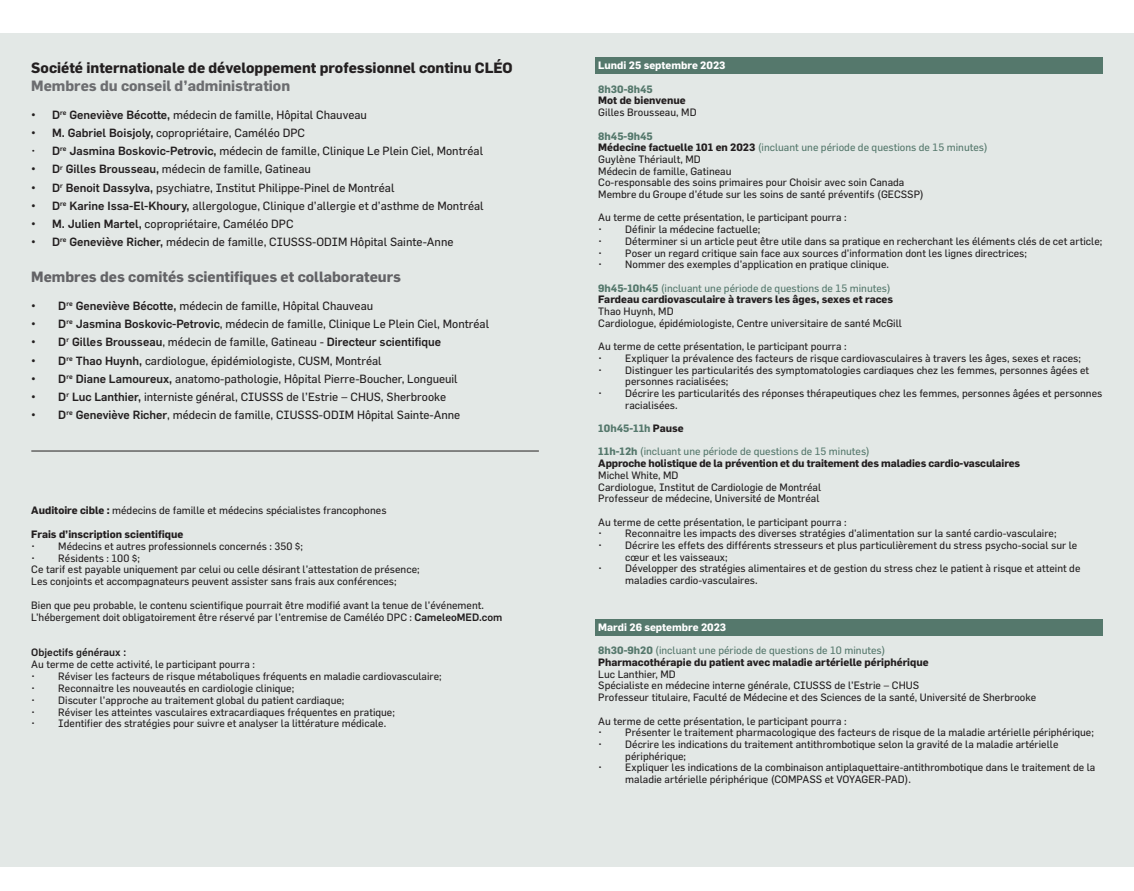
<style>
.page{position:relative;width:1134px;height:891px;background:#fff}
.page>*{position:absolute;margin:0;border:0;box-sizing:border-box;transform-origin:0 0}
.t1{font:700 14.7px "Flama";color:#231f20}
.t2{font:700 14.7px "Flama";color:#636366}
.t3{font:700 14.7px "Flama";color:#6c6d70}
.t4{font:11.7px "Flama";color:#231f20}
.t5{font:500 11.7px "Flama";color:#231f20}
.t6{font:10.5px/11.7px "Flama";color:#231f20}
.t7{font:700 10.5px "Flama";color:#231f20}
.t8{font:10.5px "Flama";color:#55786c}
.t9{font:700 10.5px "Flama";color:#fff}
.t10{font:700 10.5px "Flama";color:#55786c}
.t11{font:500 10.5px "Flama";color:#231f20}
.s1{font-weight:500}
.s2{font-weight:400}
.s3{font-weight:700}
.s4{font-weight:700;color:#231f20}
.s5{color:#231f20}
</style>
<div class="page">
<div style="left:0;top:33px;width:1134px;height:834px;background:#e3e8e6"></div>
<div style="left:595px;top:57px;width:508px;height:17px;background:#55786c"></div>
<hr style="left:31px;top:451px;width:508px;height:1px;background:#231f20">
<div style="left:595px;top:619px;width:508px;height:17px;background:#55786c"></div>
<p class="t1" style="left:31px;top:57px;width:483px">Société internationale de développement professionnel continu CLÉO</p>
<p class="t3" style="left:31px;top:75px;width:260px">Membres du conseil d’administration</p>
<p class="t4" style="left:31px;top:108px;width:337px"><span class="s1">• D</span><sup>re</sup> <span class="s1">Geneviève Bécotte,</span> médecin de famille, Hôpital Chauveau</p>
<p class="t4" style="left:31px;top:126px;width:275px"><span class="s1">• M. Gabriel Boisjoly,</span> copropriétaire, Caméléo DPC</p>
<p class="t4" style="left:31px;top:144px;width:453px">• <span class="s1">D</span><sup>re</sup> <span class="s1">Jasmina Boskovic-Petrovic,</span> médecin de famille, Clinique Le Plein Ciel, Montréal</p>
<p class="t4" style="left:31px;top:162px;width:281px"><span class="s1">• D</span><sup>r</sup> <span class="s1">Gilles Brousseau,</span> médecin de famille, Gatineau</p>
<p class="t4" style="left:31px;top:180px;width:365px"><span class="s1">• D</span><sup>r</sup> <span class="s1">Benoit Dassylva,</span> psychiatre, Institut Philippe-Pinel de Montréal</p>
<p class="t4" style="left:31px;top:199px;width:454px"><span class="s1">• D</span><sup>re</sup> <span class="s1">Karine Issa-El-Khoury,</span> allergologue, Clinique d’allergie et d’asthme de Montréal</p>
<p class="t4" style="left:31px;top:217px;width:264px"><span class="s1">• M. Julien Martel,</span> copropriétaire, Caméléo DPC</p>
<p class="t4" style="left:31px;top:235px;width:424px"><span class="s1">• D</span><sup>re</sup> <span class="s1">Geneviève Richer,</span> médecin de famille, CIUSSS-ODIM Hôpital Sainte-Anne</p>
<p class="t2" style="left:31px;top:266px;width:371px">Membres des comités scientifiques et collaborateurs</p>
<p class="t4" style="left:31px;top:299px;width:343px"><span class="s1">• D</span><sup>re</sup> <span class="s1">Geneviève Bécotte,</span> médecin de famille, Hôpital Chauveau</p>
<p class="t4" style="left:31px;top:317px;width:459px"><span class="s1">• D</span><sup>re</sup> <span class="s1">Jasmina Boskovic-Petrovic</span>, médecin de famille, Clinique Le Plein Ciel, Montréal</p>
<p class="t5" style="left:31px;top:334px;width:411px">• D<sup>r</sup> Gilles Brousseau<span class="s2">, médecin de famille, Gatineau -</span> Directeur scientifique</p>
<p class="t4" style="left:31px;top:353px;width:352px"><span class="s1">• D</span><sup>re</sup> <span class="s1">Thao Huynh,</span> cardiologue, épidémiologiste, CUSM, Montréal</p>
<p class="t4" style="left:31px;top:371px;width:428px"><span class="s1">• D</span><sup>re</sup> <span class="s1">Diane Lamoureux,</span> anatomo-pathologie, Hôpital Pierre-Boucher, Longueuil</p>
<p class="t4" style="left:31px;top:390px;width:416px"><span class="s1">• D</span><sup>r</sup> <span class="s1">Luc Lanthier,</span> interniste général, CIUSSS de l’Estrie – CHUS, Sherbrooke</p>
<p class="t4" style="left:31px;top:408px;width:431px"><span class="s1">• D</span><sup>re</sup> <span class="s1">Geneviève Richer</span>, médecin de famille, CIUSSS-ODIM Hôpital Sainte-Anne</p>
<p class="t6" style="left:31px;top:504px;width:357px"><span class="s3">Auditoire cible :</span> médecins de famille et médecins spécialistes francophones</p>
<p class="t7" style="left:31px;top:526px;width:154px">Frais d’inscription scientifique</p>
<p class="t6" style="left:31px;top:540px;width:273px">• Médecins et autres professionnels concernés : 350 $;</p>
<p class="t6" style="left:31px;top:552px;width:110px">• Résidents : 100 $;</p>
<p class="t6" style="left:31px;top:564px;width:390px">Ce tarif est payable uniquement par celui ou celle désirant l’attestation de présence;</p>
<p class="t6" style="left:31px;top:575px;width:367px">Les conjoints et accompagnateurs peuvent assister sans frais aux conférences;</p>
<p class="t6" style="left:31px;top:599px;width:473px">Bien que peu probable, le contenu scientifique pourrait être modifié avant la tenue de l’événement.<br>L’hébergement doit obligatoirement être réservé par l’entremise de Caméléo DPC : <span class="s1">CameleoMED.com</span></p>
<p class="t11" style="left:31px;top:645px;width:96px">Objectifs généraux :</p>
<p class="t6" style="left:31px;top:658px;width:225px">Au terme de cette activité, le participant pourra :</p>
<p class="t6" style="left:31px;top:670px;width:412px">• Réviser les facteurs de risque métaboliques fréquents en maladie cardiovasculaire;</p>
<p class="t6" style="left:31px;top:682px;width:264px">• Reconnaitre les nouveautés en cardiologie clinique;</p>
<p class="t6" style="left:31px;top:694px;width:315px">• Discuter l’approche au traitement global du patient cardiaque;</p>
<p class="t6" style="left:31px;top:706px;width:365px">• Réviser les atteintes vasculaires extracardiaques fréquentes en pratique;</p>
<p class="t6" style="left:31px;top:718px;width:356px">• Identifier des stratégies pour suivre et analyser la littérature médicale.</p>
<p class="t9" style="left:598px;top:58px;width:129px">Lundi 25 septembre 2023</p>
<p class="t10" style="left:598px;top:81px;width:56px">8h30-8h45</p>
<p class="t7" style="left:598px;top:93px;width:89px">Mot de bienvenue</p>
<p class="t6" style="left:598px;top:106px;width:100px">Gilles Brousseau, MD</p>
<p class="t10" style="left:598px;top:128px;width:56px">8h45-9h45</p>
<p class="t8" style="left:598px;top:141px;width:391px"><span class="s4">Médecine factuelle 101 en 2023</span> (incluant une période de questions de 15 minutes)</p>
<p class="t6" style="left:598px;top:153px;width:104px">Guylène Thériault, MD</p>
<p class="t6" style="left:598px;top:165px;width:135px">Médecin de famille, Gatineau</p>
<p class="t6" style="left:598px;top:176px;width:308px">Co-responsable des soins primaires pour Choisir avec soin Canada</p>
<p class="t6" style="left:598px;top:188px;width:327px">Membre du Groupe d’étude sur les soins de santé préventifs (GECSSP)</p>
<p class="t6" style="left:598px;top:212px;width:250px">Au terme de cette présentation, le participant pourra :</p>
<p class="t6" style="left:598px;top:223px;width:164px">• Définir la médecine factuelle;</p>
<p class="t6" style="left:598px;top:235px;width:506px">• Déterminer si un article peut être utile dans sa pratique en recherchant les éléments clés de cet article;</p>
<p class="t6" style="left:598px;top:247px;width:430px">• Poser un regard critique sain face aux sources d’information dont les lignes directrices;</p>
<p class="t6" style="left:598px;top:258px;width:292px">• Nommer des exemples d’application en pratique clinique.</p>
<p class="t8" style="left:598px;top:282px;width:294px"><span class="s3">9h45-10h45</span> (incluant une période de questions de 15 minutes)</p>
<p class="t7" style="left:598px;top:292px;width:296px">Fardeau cardiovasculaire à travers les âges, sexes et races</p>
<p class="t6" style="left:598px;top:305px;width:77px">Thao Huynh, MD</p>
<p class="t6" style="left:598px;top:317px;width:305px">Cardiologue, épidémiologiste, Centre universitaire de santé McGill</p>
<p class="t6" style="left:598px;top:340px;width:250px">Au terme de cette présentation, le participant pourra :</p>
<p class="t6" style="left:598px;top:352px;width:484px">• Expliquer la prévalence des facteurs de risque cardiovasculaires à travers les âges, sexes et races;</p>
<p class="t6" style="left:625px;top:364px;width:465px;text-indent:-27px">• Distinguer les particularités des symptomatologies cardiaques chez les femmes, personnes âgées et personnes racialisées;</p>
<p class="t6" style="left:625px;top:387px;width:479px;text-indent:-27px">• Décrire les particularités des réponses thérapeutiques chez les femmes, personnes âgées et personnes racialisées.</p>
<p class="t10" style="left:598px;top:421px;width:87px">10h45-11h <span class="s5">Pause</span></p>
<p class="t8" style="left:598px;top:445px;width:273px"><span class="s3">11h-12h</span> (incluant une période de questions de 15 minutes)</p>
<p class="t7" style="left:598px;top:456px;width:424px">Approche holistique de la prévention et du traitement des maladies cardio-vasculaires</p>
<p class="t6" style="left:598px;top:469px;width:82px">Michel White, MD</p>
<p class="t6" style="left:598px;top:481px;width:224px">Cardiologue, Institut de Cardiologie de Montréal</p>
<p class="t6" style="left:598px;top:492px;width:223px">Professeur de médecine, Université de Montréal</p>
<p class="t6" style="left:598px;top:516px;width:250px">Au terme de cette présentation, le participant pourra :</p>
<p class="t6" style="left:598px;top:527px;width:460px">• Reconnaitre les impacts des diverses stratégies d’alimentation sur la santé cardio-vasculaire;</p>
<p class="t6" style="left:625px;top:539px;width:454px;text-indent:-27px">• Décrire les effets des différents stresseurs et plus particulièrement du stress psycho-social sur le cœur et les vaisseaux;</p>
<p class="t6" style="left:625px;top:563px;width:457px;text-indent:-27px">• Développer des stratégies alimentaires et de gestion du stress chez le patient à risque et atteint de maladies cardio-vasculaires.</p>
<p class="t9" style="left:598px;top:620px;width:129px">Mardi 26 septembre 2023</p>
<p class="t8" style="left:598px;top:644px;width:289px"><span class="s3">8h30-9h20</span> (incluant une période de questions de 10 minutes)</p>
<p class="t7" style="left:598px;top:655px;width:332px">Pharmacothérapie du patient avec maladie artérielle périphérique</p>
<p class="t6" style="left:598px;top:668px;width:79px">Luc Lanthier, MD</p>
<p class="t6" style="left:598px;top:680px;width:322px">Spécialiste en médecine interne générale, CIUSSS de l’Estrie – CHUS</p>
<p class="t6" style="left:598px;top:691px;width:439px">Professeur titulaire, Faculté de Médecine et des Sciences de la santé, Université de Sherbrooke</p>
<p class="t6" style="left:598px;top:715px;width:250px">Au terme de cette présentation, le participant pourra :</p>
<p class="t6" style="left:598px;top:726px;width:497px">• Présenter le traitement pharmacologique des facteurs de risque de la maladie artérielle périphérique;</p>
<p class="t6" style="left:625px;top:738px;width:435px;text-indent:-27px">• Décrire les indications du traitement antithrombotique selon la gravité de la maladie artérielle périphérique;</p>
<p class="t6" style="left:625px;top:761px;width:472px;text-indent:-27px">• Expliquer les indications de la combinaison antiplaquettaire-antithrombotique dans le traitement de la maladie artérielle périphérique (COMPASS et VOYAGER-PAD).</p>
</div>
